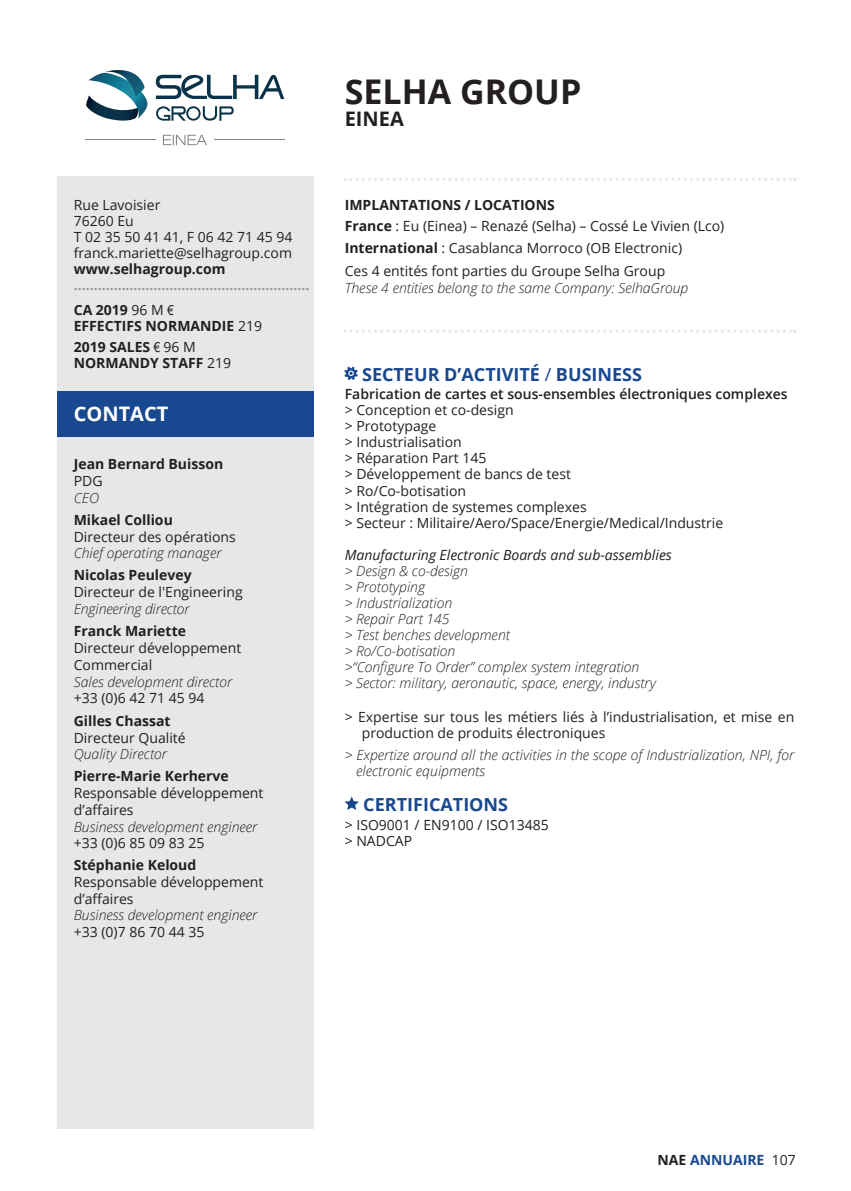
<style>
.page{position:relative;width:851px;height:1191px;background:#fff}
.page>*{position:absolute;margin:0;border:0;box-sizing:border-box;transform-origin:0 0}
.Entreprises{font:700 34px "Open Sans";color:#231f20}
.t1{font:700 20px "Open Sans";color:#fff}
.TEXTE{font:700 20px "Open Sans";color:#231f20}
.TEXTE-2{font:700 18px "Open Sans";color:#18488f}
.TEXTE-3{font:14px/16.8px "Open Sans";color:#231f20}
.TEXTE-4{font:italic 300 14px/16px "Open Sans";color:#231f20}
.TEXTE-5{font:700 14px "Open Sans";color:#231f20}
.TEXTE-6{font:700 14px "Open Sans";color:#939598}
.TEXTE-7{font:600 14px "Open Sans";color:#231f20}
.TEXTE-8{font:italic 14px "Open Sans";color:#231f20}
.t2{font:700 14px "Open Sans";color:#18488f}
.s1{font-weight:400}
.s2{font-family:"Arial Narrow";font-weight:400}
.s3{font-weight:700}
.s4{color:#231f20}
.s5{font-weight:400;color:#231f20}
</style>
<div class="page">
<svg style="left:345px;top:178px;width:450px;height:3px"></svg>
<div style="left:57px;top:176px;width:256px;height:952px;background:#e6e7e9"></div>
<svg style="left:345px;top:367px;width:12px;height:13px"></svg>
<svg style="left:345px;top:796px;width:13px;height:14px"></svg>
<div style="left:57px;top:391px;width:256px;height:45px;background:#18488f"></div>
<hr style="left:85px;top:140px;width:70px;height:1px;background:#808285">
<hr style="left:214px;top:140px;width:71px;height:1px;background:#808285">
<svg style="left:156px;top:106px;width:78px;height:15px"></svg>
<svg style="left:86px;top:70px;width:62px;height:51px"></svg>
<svg style="left:156px;top:74px;width:128px;height:25px"></svg>
<svg style="left:163px;top:135px;width:44px;height:10px"></svg>
<svg style="left:345px;top:330px;width:450px;height:3px"></svg>
<p class="TEXTE-3" style="left:74px;top:196px;width:88px">Rue Lavoisier</p>
<p class="TEXTE-3" style="left:74px;top:212px;width:62px">76260 Eu</p>
<p class="TEXTE-3" style="left:74px;top:228px;width:220px">T 02 35 50 41 41, F 06 42 71 45 94</p>
<p class="TEXTE-3" style="left:74px;top:244px;width:220px">franck.mariette@selhagroup.com</p>
<p class="TEXTE-5" style="left:74px;top:259px;width:153px">www.selhagroup.com</p>
<p class="TEXTE-6" style="left:74px;top:275px;width:237px">...........................................................</p>
<p class="TEXTE-5" style="left:74px;top:299px;width:102px">CA 2019 <span class="s1">96 M</span> <span class="s2">€</span></p>
<p class="TEXTE-5" style="left:74px;top:315px;width:190px">EFFECTIFS NORMANDIE <span class="s1">219</span></p>
<p class="TEXTE-5" style="left:74px;top:337px;width:123px">2019 SALES <span class="s2">€</span> <span class="s1">96 M</span></p>
<p class="TEXTE-5" style="left:74px;top:353px;width:159px">NORMANDY STAFF <span class="s1">219</span></p>
<p class="t1" style="left:74px;top:400px;width:96px">CONTACT</p>
<p class="TEXTE-5" style="left:74px;top:454px;width:151px">Jean Bernard Buisson</p>
<p class="TEXTE-3" style="left:74px;top:472px;width:30px">PDG</p>
<p class="TEXTE-4" style="left:74px;top:489px;width:27px">CEO</p>
<p class="TEXTE-5" style="left:74px;top:510px;width:101px">Mikael Colliou</p>
<p class="TEXTE-3" style="left:74px;top:528px;width:164px">Directeur des opérations</p>
<p class="TEXTE-4" style="left:74px;top:545px;width:149px">Chief operating manager</p>
<p class="TEXTE-5" style="left:74px;top:565px;width:119px">Nicolas Peulevey</p>
<p class="TEXTE-3" style="left:74px;top:583px;width:170px">Directeur de l'Engineering</p>
<p class="TEXTE-4" style="left:74px;top:600px;width:117px">Engineering director</p>
<p class="TEXTE-5" style="left:74px;top:621px;width:114px">Franck Mariette</p>
<p class="TEXTE-3" style="left:74px;top:639px;width:169px">Directeur développement<br>Commercial</p>
<p class="TEXTE-4" style="left:74px;top:673px;width:160px">Sales development director</p>
<p class="TEXTE-3" style="left:74px;top:689px;width:132px">+33 (0)6 42 71 45 94</p>
<p class="TEXTE-5" style="left:74px;top:711px;width:98px">Gilles Chassat</p>
<p class="TEXTE-3" style="left:74px;top:729px;width:113px">Directeur Qualité</p>
<p class="TEXTE-4" style="left:74px;top:746px;width:95px">Quality Director</p>
<p class="TEXTE-5" style="left:74px;top:766px;width:157px">Pierre-Marie Kerherve</p>
<p class="TEXTE-3" style="left:74px;top:784px;width:191px">Responsable développement d’affaires</p>
<p class="TEXTE-4" style="left:74px;top:818px;width:185px">Business development engineer</p>
<p class="TEXTE-3" style="left:74px;top:834px;width:132px">+33 (0)6 85 09 83 25</p>
<p class="TEXTE-5" style="left:74px;top:855px;width:124px">Stéphanie Keloud</p>
<p class="TEXTE-3" style="left:74px;top:873px;width:191px">Responsable développement d’affaires</p>
<p class="TEXTE-4" style="left:74px;top:907px;width:185px">Business development engineer</p>
<p class="TEXTE-3" style="left:74px;top:923px;width:132px">+33 (0)7 86 70 44 35</p>
<p class="Entreprises" style="left:345px;top:68px;width:238px">SELHA GROUP</p>
<p class="TEXTE" style="left:345px;top:105px;width:61px">EINEA</p>
<p class="TEXTE-5" style="left:345px;top:195px;width:212px">IMPLANTATIONS / LOCATIONS</p>
<p class="TEXTE-3" style="left:345px;top:217px;width:381px"><span class="s3">France</span> : Eu (Einea) – Renazé (Selha) – Cossé Le Vivien (Lco)</p>
<p class="TEXTE-3" style="left:345px;top:239px;width:339px"><span class="s3">International</span> : Casablanca Morroco (OB Electronic)</p>
<p class="TEXTE-3" style="left:345px;top:262px;width:322px">Ces 4 entités font parties du Groupe Selha Group</p>
<p class="TEXTE-4" style="left:345px;top:280px;width:345px">These 4 entities belong to the same Company: SelhaGroup</p>
<p class="TEXTE-2" style="left:362px;top:361px;width:281px">SECTEUR D’ACTIVITÉ <span class="s1">/</span> BUSINESS</p>
<p class="TEXTE-7" style="left:345px;top:385px;width:444px">Fabrication de cartes et sous-ensembles électroniques complexes</p>
<p class="TEXTE-3" style="left:345px;top:401px;width:170px">&gt; Conception et co-design</p>
<p class="TEXTE-3" style="left:345px;top:417px;width:93px">&gt; Prototypage</p>
<p class="TEXTE-3" style="left:345px;top:433px;width:119px">&gt; Industrialisation</p>
<p class="TEXTE-3" style="left:345px;top:449px;width:143px">&gt; Réparation Part 145</p>
<p class="TEXTE-3" style="left:345px;top:465px;width:228px">&gt; Développement de bancs de test</p>
<p class="TEXTE-3" style="left:345px;top:481px;width:123px">&gt; Ro/Co-botisation</p>
<p class="TEXTE-3" style="left:345px;top:497px;width:243px">&gt; Intégration de systemes complexes</p>
<p class="TEXTE-3" style="left:345px;top:513px;width:380px">&gt; Secteur : Militaire/Aero/Space/Energie/Medical/Industrie</p>
<p class="TEXTE-8" style="left:345px;top:545px;width:328px">Manufacturing Electronic Boards and sub-assemblies</p>
<p class="TEXTE-4" style="left:345px;top:562px;width:125px">&gt; Design &amp; co-design</p>
<p class="TEXTE-4" style="left:345px;top:578px;width:82px">&gt; Prototyping</p>
<p class="TEXTE-4" style="left:345px;top:594px;width:109px">&gt; Industrialization</p>
<p class="TEXTE-4" style="left:345px;top:610px;width:106px">&gt; Repair Part 145</p>
<p class="TEXTE-4" style="left:345px;top:626px;width:167px">&gt; Test benches development</p>
<p class="TEXTE-4" style="left:345px;top:642px;width:112px">&gt; Ro/Co-botisation</p>
<p class="TEXTE-4" style="left:345px;top:658px;width:296px">&gt;“Configure To Order” complex system integration</p>
<p class="TEXTE-4" style="left:345px;top:674px;width:313px">&gt; Sector: military, aeronautic, space, energy, industry</p>
<p class="TEXTE-3" style="left:362px;top:709px;width:434px;line-height:16px;text-indent:-17px">&gt; Expertise sur tous les métiers liés à l’industrialisation, et mise en production de produits électroniques</p>
<p class="TEXTE-4" style="left:356px;top:746px;width:439px;text-indent:-11px">&gt; Expertize around all the activities in the scope of Industrialization, NPI, for electronic equipments</p>
<p class="TEXTE-2" style="left:363px;top:791px;width:146px">CERTIFICATIONS</p>
<p class="TEXTE-3" style="left:345px;top:816px;width:205px">&gt; ISO9001 / EN9100 / ISO13485</p>
<p class="TEXTE-3" style="left:345px;top:832px;width:69px">&gt; NADCAP</p>
<p class="t2" style="left:657px;top:1150px;width:140px"><span class="s4">NAE</span> ANNUAIRE <span class="s5">107</span></p>
</div>
